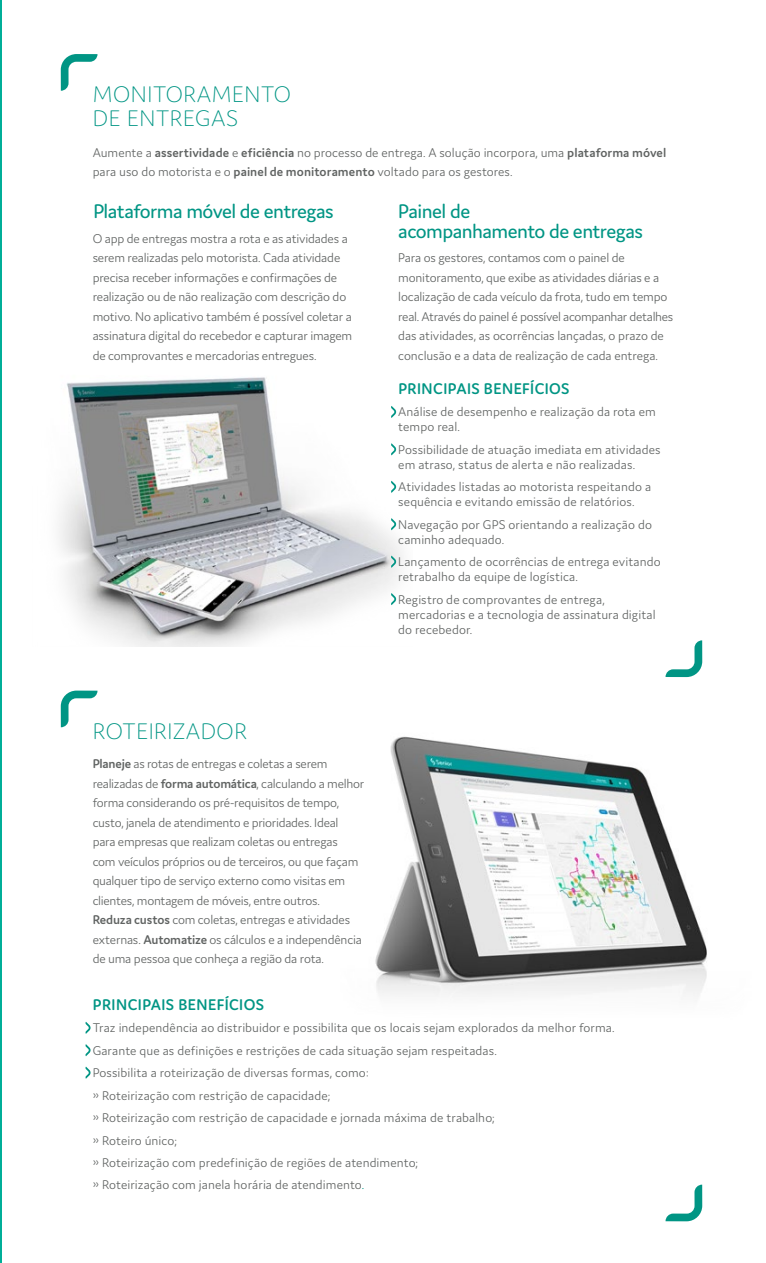
<style>
.page{position:relative;width:766px;height:1263px;background:#fff}
.page>*{position:absolute;margin:0;border:0;box-sizing:border-box;transform-origin:0 0}
.t1{font:200 24px/24px "Domus";letter-spacing:.025em;color:#009584}
.t2{font:21px/19.5px "Domus";letter-spacing:-.03em;color:#009584}
.t3{font:600 16.5px "Domus";letter-spacing:.03em;color:#009584}
.t4{font:300 13.5px/19.5px "Domus";letter-spacing:-.005em;color:#606362}
.s1{font-weight:600}
.s2{color:#009584}
</style>
<div class="page">
<img style="left:375px;top:736px;width:332px;height:260px">
<img style="left:59px;top:377px;width:344px;height:270px">
<hr style="left:0;top:0;width:2px;height:1263px;background:#00ae98">
<svg style="left:61px;top:690px;width:36px;height:37px"></svg>
<svg style="left:391px;top:406px;width:5px;height:12px"></svg>
<svg style="left:391px;top:443px;width:5px;height:12px"></svg>
<svg style="left:391px;top:481px;width:5px;height:12px"></svg>
<svg style="left:391px;top:518px;width:5px;height:12px"></svg>
<svg style="left:391px;top:556px;width:5px;height:12px"></svg>
<svg style="left:391px;top:593px;width:5px;height:12px"></svg>
<svg style="left:85px;top:1022px;width:6px;height:12px"></svg>
<svg style="left:85px;top:1044px;width:6px;height:12px"></svg>
<svg style="left:85px;top:1066px;width:6px;height:13px"></svg>
<svg style="left:61px;top:54px;width:36px;height:37px"></svg>
<svg style="left:665px;top:640px;width:37px;height:37px"></svg>
<svg style="left:665px;top:1184px;width:37px;height:37px"></svg>
<h1 class="t1" style="left:93px;top:82px;width:199px">MONITORAMENTO<br>DE ENTREGAS</h1>
<p class="t4" style="left:93px;top:142px;width:575px">Aumente a <span class="s1">assertividade</span> e <span class="s1">eficiência</span> no processo de entrega. A solução incorpora, uma <span class="s1">plataforma móvel </span>para uso do motorista e o <span class="s1">painel de monitoramento</span> voltado para os gestores.</p>
<h2 class="t2" style="left:93px;top:201px;width:242px">Plataforma móvel de entregas</h2>
<h2 class="t2" style="left:398px;top:201px;width:246px">Painel de<br>acompanhamento de entregas</h2>
<p class="t4" style="left:93px;top:228px;width:261px">O app de entregas mostra a rota e as atividades a serem realizadas pelo motorista. Cada atividade precisa receber informações e confirmações de realização ou de não realização com descrição do motivo. No aplicativo também é possível coletar a assinatura digital do recebedor e capturar imagem de comprovantes e mercadorias entregues.</p>
<p class="t4" style="left:398px;top:248px;width:276px">Para os gestores, contamos com o painel de monitoramento, que exibe as atividades diárias e a localização de cada veículo da frota, tudo em tempo real. Através do painel é possível acompanhar detalhes das atividades, as ocorrências lançadas, o prazo de conclusão e a data de realização de cada entrega.</p>
<p class="t3" style="left:398px;top:380px;width:173px">PRINCIPAIS BENEFÍCIOS</p>
<p class="t4" style="left:398px;top:404px;width:259px;line-height:15px">Análise de desempenho e realização da rota em tempo real.</p>
<p class="t4" style="left:398px;top:442px;width:264px;line-height:15px">Possibilidade de atuação imediata em atividades em atraso, status de alerta e não realizadas.</p>
<p class="t4" style="left:398px;top:479px;width:254px;line-height:15px">Atividades listadas ao motorista respeitando a sequência e evitando emissão de relatórios.</p>
<p class="t4" style="left:398px;top:517px;width:255px;line-height:15px">Navegação por GPS orientando a realização do caminho adequado.</p>
<p class="t4" style="left:398px;top:554px;width:264px;line-height:15px">Lançamento de ocorrências de entrega evitando retrabalho da equipe de logística.</p>
<p class="t4" style="left:398px;top:592px;width:259px;line-height:15px">Registro de comprovantes de entrega, mercadorias e a tecnologia de assinatura digital do recebedor.</p>
<h1 class="t1" style="left:93px;top:719px;width:155px">ROTEIRIZADOR</h1>
<p class="t4" style="left:93px;top:754px;width:273px"><span class="s1">Planeje</span> as rotas de entregas e coletas a serem realizadas de <span class="s1">forma automática</span>, calculando a melhor forma considerando os pré-requisitos de tempo, custo, janela de atendimento e prioridades. Ideal para empresas que realizam coletas ou entregas<br>com veículos próprios ou de terceiros, ou que façam qualquer tipo de serviço externo como visitas em clientes, montagem de móveis, entre outros.<br><span class="s1">Reduza custos</span> com coletas, entregas e atividades externas. <span class="s1">Automatize</span> os cálculos e a independência de uma pessoa que conheça a região da rota.</p>
<p class="t3" style="left:93px;top:995px;width:173px">PRINCIPAIS BENEFÍCIOS</p>
<p class="t4" style="left:93px;top:1016px;width:523px;line-height:22.5px">Traz independência ao distribuidor e possibilita que os locais sejam explorados da melhor forma.<br>Garante que as definições e restrições de cada situação sejam respeitadas.<br>Possibilita a roteirização de diversas formas, como:<br>» Roteirização com restrição de capacidade;<br>» Roteirização com restrição de capacidade e jornada máxima de trabalho;<br>» Roteiro único;<br>» Roteirização com predefinição de regiões de atendimento;<br>» Roteirização com janela horária de atendimento<span class="s2">.</span></p>
</div>
